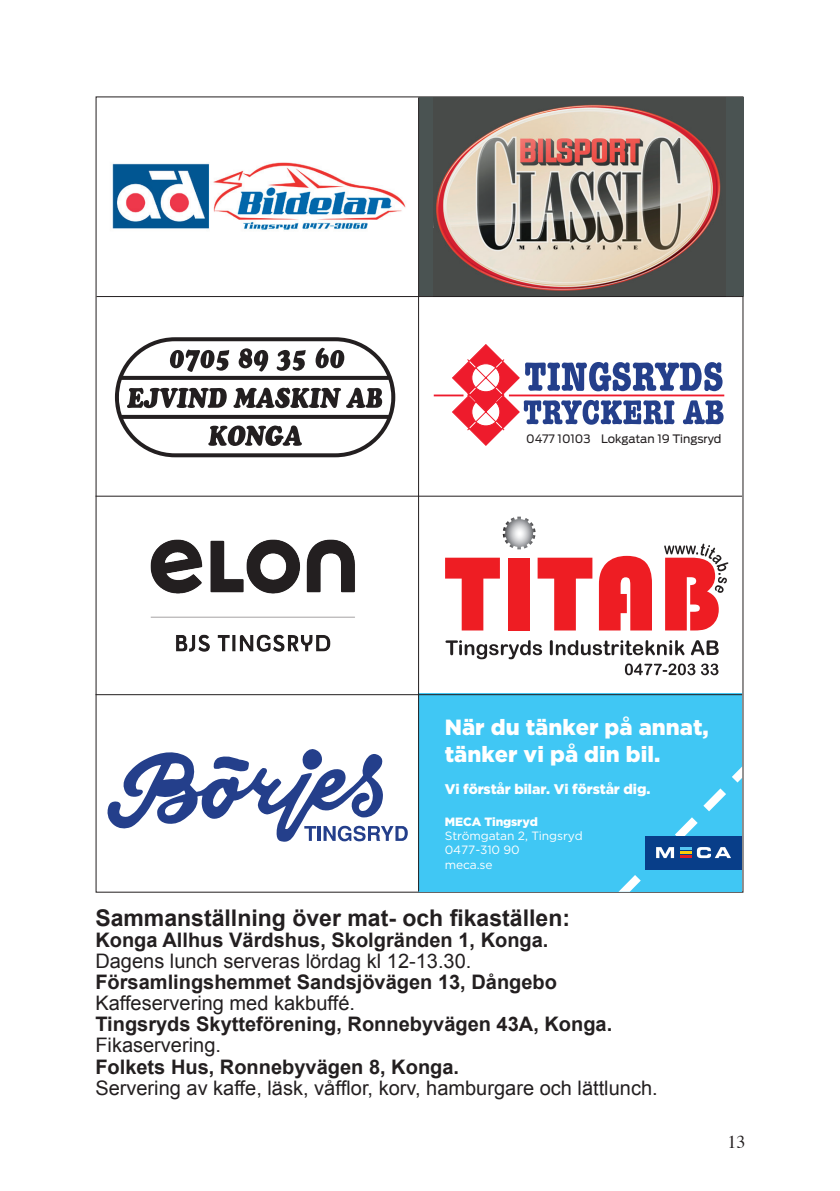
<style>
.page{position:relative;width:840px;height:1191px;background:#fff}
.page>*{position:absolute;margin:0;border:0;box-sizing:border-box;transform-origin:0 0}
.t1{font:700 23px "Arial";color:#231f20}
.t2{font:900 22px/26.4px "Gotham";color:#fff}
.t3{font:700 20px "Arial";color:#231f20}
.t4{font:20px "Arial";color:#231f20}
.t5{font:18px "Times";color:#231f20}
.t6{font:900 14px "Gotham";letter-spacing:-.01em;color:#fff}
.t7{font:12px/14.4px "Gotham";letter-spacing:-.01em;color:#fff}
.t8{font:900 12px "Gotham";letter-spacing:-.01em;color:#fff}
.t9{font:11.6px "Antenna";color:#231f20}
</style>
<div class="page">
<div style="left:419px;top:98px;width:324px;height:198px;background:#4a5352"></div>
<img style="left:433px;top:104px;width:289px;height:190px">
<img style="left:112px;top:162px;width:294px;height:68px">
<svg style="left:461px;top:529px;width:268px;height:147px"></svg>
<svg style="left:445px;top:557px;width:54px;height:73px"></svg>
<div style="left:507px;top:557px;width:22px;height:73px;background:#ee1d23"></div>
<svg style="left:537px;top:557px;width:55px;height:73px"></svg>
<svg style="left:598px;top:556px;width:53px;height:74px"></svg>
<svg style="left:502px;top:516px;width:33px;height:33px"></svg>
<svg style="left:445px;top:640px;width:97px;height:19px"></svg>
<svg style="left:549px;top:640px;width:135px;height:15px"></svg>
<svg style="left:690px;top:640px;width:28px;height:15px"></svg>
<svg style="left:663px;top:543px;width:65px;height:87px"></svg>
<svg style="left:624px;top:663px;width:94px;height:12px"></svg>
<svg style="left:433px;top:344px;width:292px;height:102px"></svg>
<hr style="left:95px;top:495px;width:646px;height:1px;background:#231f20">
<div style="left:418px;top:693px;width:323px;height:198px;background:#40c7f4"></div>
<svg style="left:619px;top:767px;width:122px;height:124px"></svg>
<hr style="left:95px;top:694px;width:646px;height:1px;background:#231f20">
<svg style="left:107px;top:749px;width:300px;height:92px"></svg>
<hr style="left:418px;top:97px;width:1px;height:794px;background:#231f20">
<hr style="left:96px;top:296px;width:647px;height:1px;background:#231f20">
<svg style="left:115px;top:337px;width:280px;height:120px"></svg>
<img style="left:150px;top:539px;width:205px;height:113px">
<p class="t9" style="left:526px;top:431px;width:196px">0477 10103 Lokgatan 19 Tingsryd</p>
<p class="t2" style="left:444px;top:714px;width:265px">När du tänker på annat, tänker vi på din bil.</p>
<p class="t6" style="left:444px;top:779px;width:207px">Vi förstår bilar. Vi förstår dig.</p>
<p class="t8" style="left:444px;top:813px;width:94px">MECA Tingsryd</p>
<p class="t7" style="left:444px;top:828px;width:139px">Strömgatan 2, Tingsryd<br>0477-310 90<br>meca.se</p>
<p class="t1" style="left:95px;top:903px;width:476px">Sammanställning över mat- och fikaställen:</p>
<p class="t3" style="left:95px;top:927px;width:454px">Konga Allhus Värdshus, Skolgränden 1, Konga.</p>
<p class="t4" style="left:95px;top:948px;width:377px">Dagens lunch serveras lördag kl 12-13.30.</p>
<p class="t3" style="left:95px;top:969px;width:463px">Församlingshemmet Sandsjövägen 13, Dångebo</p>
<p class="t4" style="left:95px;top:990px;width:261px">Kaffeservering med kakbuffé.</p>
<p class="t3" style="left:95px;top:1011px;width:518px">Tingsryds Skytteförening, Ronnebyvägen 43A, Konga.</p>
<p class="t4" style="left:95px;top:1032px;width:127px">Fikaservering.</p>
<p class="t3" style="left:95px;top:1053px;width:365px">Folkets Hus, Ronnebyvägen 8, Konga.</p>
<p class="t4" style="left:95px;top:1074px;width:563px">Servering av kaffe, läsk, våfflor, korv, hamburgare och lättlunch.</p>
<p class="t5" style="left:727px;top:1124px;width:19px">13</p>
</div>
